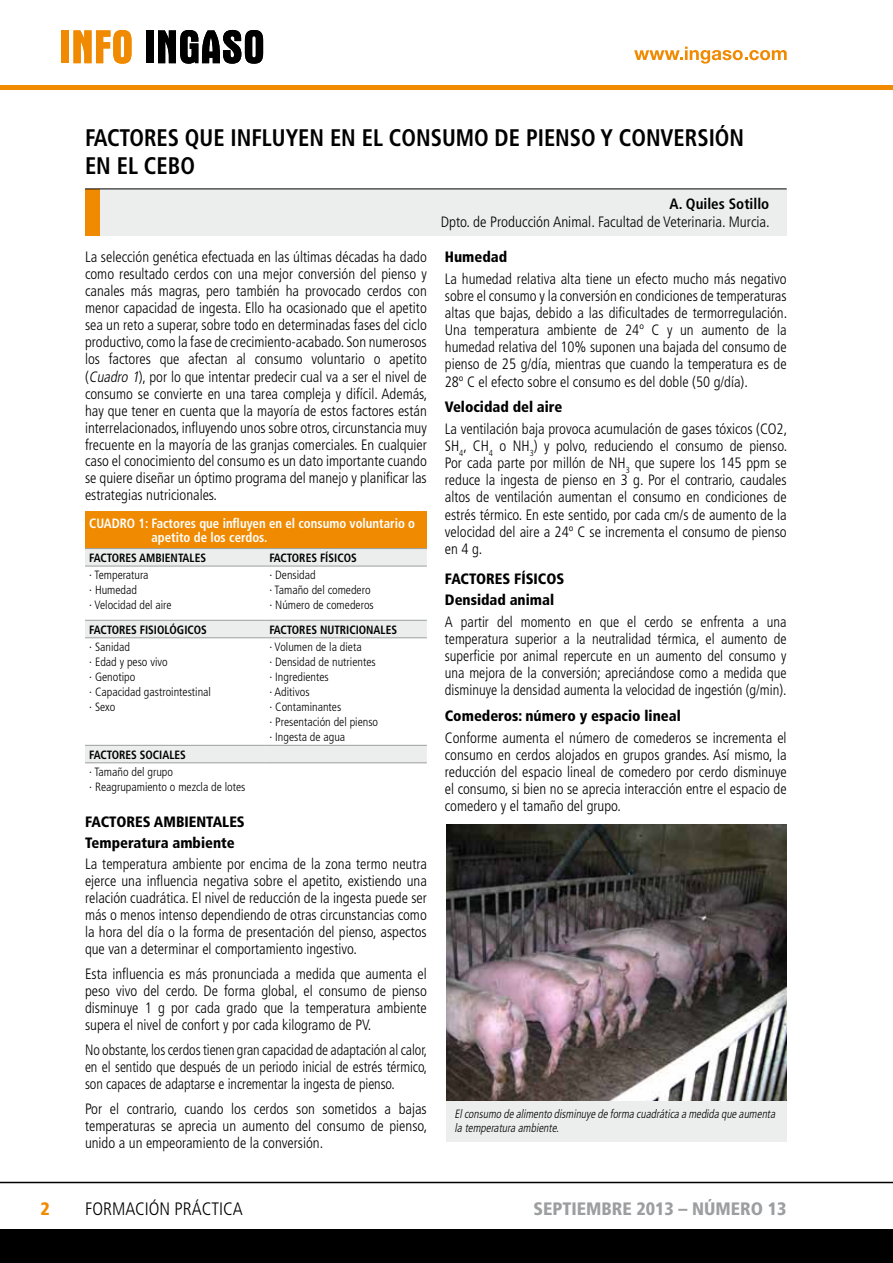
<style>
.page{position:relative;width:893px;height:1263px;background:#fff}
.page>*{position:absolute;margin:0;border:0;box-sizing:border-box;transform-origin:0 0}
.t1{font:700 condensed 24px/28.8px "Frutiger";color:#000;scale:.94 1}
.t2{font:900 condensed 18px "Frutiger";color:#9c9e9f}
.t3{font:300 condensed 18px "Frutiger";color:#000}
.t4{font:900 condensed 18px "Frutiger";color:#f08a00}
.t5{font:300 condensed 15px/17px "Frutiger";color:#000;text-align:justify}
.t6{font:300 condensed 15px/17.1px "Frutiger";color:#000;text-align:justify;scale:.96 1}
.t7{font:300 condensed 15px/17px "Frutiger";color:#000;text-align:justify;scale:.94 1}
.t8{font:900 condensed 15px/21.1px "Frutiger";color:#000}
.t9{font:700 condensed 15px "Frutiger";color:#000}
.t10{font:700 condensed 13.5px/13.5px "Frutiger";color:#fff;scale:.95 1}
.t11{font:300 condensed 12px/15px "Frutiger";color:#000}
.t12{font:700 condensed 12px "Frutiger";color:#000;scale:.95 1}
.t13{font:italic 300 condensed 12px/14.4px "Frutiger";color:#000;scale:.95 1}
.s1{font-style:italic}
</style>
<div class="page">
<div style="left:0;top:1229px;width:893px;height:34px;background:#000"></div>
<hr style="left:0;top:1182px;width:893px;height:1px;background:#000">
<svg style="left:634px;top:47px;width:153px;height:17px"></svg>
<hr style="left:0;top:85px;width:893px;height:4px;background:#f08a00">
<div style="left:62px;top:30px;width:7px;height:33px;background:#f08a00"></div>
<svg style="left:74px;top:30px;width:57px;height:34px"></svg>
<div style="left:146px;top:30px;width:7px;height:33px;background:#000"></div>
<svg style="left:158px;top:30px;width:105px;height:34px"></svg>
<div style="left:85px;top:189px;width:702px;height:47px;background:#eceded"></div>
<div style="left:85px;top:189px;width:15px;height:47px;background:#f08a00"></div>
<hr style="left:85px;top:189px;width:702px;height:1px;background:#000">
<img style="left:446px;top:825px;width:341px;height:277px">
<div style="left:446px;top:1102px;width:341px;height:40px;background:#eceded"></div>
<div style="left:85px;top:511px;width:342px;height:38px;background:#f08a00"></div>
<svg style="left:85px;top:549px;width:342px;height:213px"></svg>
<hr style="left:85px;top:548px;width:180px;height:1px;background:#9c9e9f">
<hr style="left:265px;top:548px;width:162px;height:1px;background:#9c9e9f">
<hr style="left:85px;top:566px;width:180px;height:1px;background:#9c9e9f">
<hr style="left:265px;top:566px;width:162px;height:1px;background:#9c9e9f">
<hr style="left:85px;top:620px;width:180px;height:1px;background:#9c9e9f">
<hr style="left:265px;top:620px;width:162px;height:1px;background:#9c9e9f">
<hr style="left:85px;top:637px;width:180px;height:1px;background:#9c9e9f">
<hr style="left:265px;top:637px;width:162px;height:1px;background:#9c9e9f">
<hr style="left:85px;top:745px;width:180px;height:1px;background:#9c9e9f">
<hr style="left:265px;top:745px;width:162px;height:1px;background:#9c9e9f">
<hr style="left:85px;top:762px;width:180px;height:1px;background:#9c9e9f">
<hr style="left:265px;top:762px;width:162px;height:1px;background:#9c9e9f">
<h1 class="t1" style="left:85px;top:123px;width:703px">FACTORES QUE INFLUYEN EN EL CONSUMO DE PIENSO Y CONVERSIÓN<br>EN EL CEBO</h1>
<p class="t9" style="left:669px;top:195px;width:101px">A. Quiles Sotillo</p>
<p class="t5" style="left:441px;top:213px;width:331px">Dpto. de Producción Animal. Facultad de Veterinaria. Murcia.</p>
<p class="t5" style="left:85px;top:249px;width:343px">La selección genética efectuada en las últimas décadas ha dado como resultado cerdos con una mejor conversión del pienso y canales más magras, pero también ha provocado cerdos con menor capacidad de ingesta. Ello ha ocasionado que el apetito sea un reto a superar, sobre todo en determinadas fases del ciclo productivo, como la fase de crecimiento-acabado. Son numerosos los factores que afectan al consumo voluntario o apetito</p>
<p class="t5" style="left:85px;top:368px;width:344px">(<span class="s1">Cuadro 1</span>), por lo que intentar predecir cual va a ser el nivel de consumo se convierte en una tarea compleja y difícil. Además, hay que tener en cuenta que la mayoría de estos factores están interrelacionados, influyendo unos sobre otros, circunstancia muy frecuente en la mayoría de las granjas comerciales. En cualquier caso el conocimiento del consumo es un dato importante cuando se quiere diseñar un óptimo programa del manejo y planificar las estrategias nutricionales.</p>
<p class="t10" style="left:151px;top:517px;width:279px;text-indent:-62px">CUADRO 1: Factores que influyen en el consumo voluntario o apetito de los cerdos.</p>
<p class="t12" style="left:89px;top:550px;width:124px">FACTORES AMBIENTALES</p>
<p class="t12" style="left:270px;top:550px;width:93px">FACTORES FÍSICOS</p>
<p class="t11" style="left:89px;top:568px;width:84px">· Temperatura<br>· Humedad<br>· Velocidad del aire</p>
<p class="t11" style="left:270px;top:568px;width:106px">· Densidad<br>· Tamaño del comedero · Número de comederos</p>
<p class="t12" style="left:89px;top:622px;width:125px">FACTORES FISIOLÓGICOS</p>
<p class="t12" style="left:270px;top:622px;width:136px">FACTORES NUTRICIONALES</p>
<p class="t11" style="left:89px;top:639px;width:123px">· Sanidad<br>· Edad y peso vivo<br>· Genotipo<br>· Capacidad gastrointestinal · Sexo</p>
<p class="t11" style="left:270px;top:639px;width:110px">· Volumen de la dieta<br>· Densidad de nutrientes · Ingredientes<br>· Aditivos<br>· Contaminantes<br>· Presentación del pienso · Ingesta de agua</p>
<p class="t12" style="left:89px;top:747px;width:103px">FACTORES SOCIALES</p>
<p class="t11" style="left:89px;top:765px;width:158px">· Tamaño del grupo<br>· Reagrupamiento o mezcla de lotes</p>
<p class="t8" style="left:85px;top:811px;width:161px">FACTORES AMBIENTALES<br>Temperatura ambiente</p>
<p class="t5" style="left:85px;top:856px;width:343px">La temperatura ambiente por encima de la zona termo neutra ejerce una influencia negativa sobre el apetito, existiendo una relación cuadrática. El nivel de reducción de la ingesta puede ser más o menos intenso dependiendo de otras circunstancias como la hora del día o la forma de presentación del pienso, aspectos que van a determinar el comportamiento ingestivo.</p>
<p class="t5" style="left:85px;top:965px;width:343px">Esta influencia es más pronunciada a medida que aumenta el peso vivo del cerdo. De forma global, el consumo de pienso disminuye 1 g por cada grado que la temperatura ambiente supera el nivel de confort y por cada kilogramo de PV.</p>
<p class="t7" style="left:85px;top:1042px;width:366px">No obstante, los cerdos tienen gran capacidad de adaptación al calor, en el sentido que después de un periodo inicial de estrés térmico, son capaces de adaptarse e incrementar la ingesta de pienso.</p>
<p class="t5" style="left:85px;top:1101px;width:344px">Por el contrario, cuando los cerdos son sometidos a bajas temperaturas se aprecia un aumento del consumo de pienso, unido a un empeoramiento de la conversión.</p>
<p class="t8" style="left:445px;top:246px;width:64px">Humedad</p>
<p class="t5" style="left:445px;top:270px;width:344px">La humedad relativa alta tiene un efecto mucho más negativo sobre el consumo y la conversión en condiciones de temperaturas altas que bajas, debido a las dificultades de termorregulación.<br>Una temperatura ambiente de 24º C y un aumento de la humedad relativa del 10% suponen una bajada del consumo de pienso de 25 g/día, mientras que cuando la temperatura es de 28º C el efecto sobre el consumo es del doble (50 g/día).</p>
<p class="t8" style="left:445px;top:396px;width:119px">Velocidad del aire</p>
<p class="t5" style="left:445px;top:420px;width:344px">La ventilación baja provoca acumulación de gases tóxicos (CO2, SH<sub>4</sub>, CH<sub>4</sub> o NH<sub>3</sub>) y polvo, reduciendo el consumo de pienso.<br>Por cada parte por millón de NH<sub>3</sub> que supere los 145 ppm se reduce la ingesta de pienso en 3 g. Por el contrario, caudales altos de ventilación aumentan el consumo en condiciones de estrés térmico. En este sentido, por cada cm/s de aumento de la velocidad del aire a 24º C se incrementa el consumo de pienso en 4 g.</p>
<p class="t8" style="left:445px;top:568px;width:121px">FACTORES FÍSICOS<br>Densidad animal</p>
<p class="t6" style="left:445px;top:613px;width:358px">A partir del momento en que el cerdo se enfrenta a una temperatura superior a la neutralidad térmica, el aumento de superficie por animal repercute en un aumento del consumo y una mejora de la conversión; apreciándose como a medida que disminuye la densidad aumenta la velocidad de ingestión (g/min).</p>
<p class="t8" style="left:445px;top:705px;width:237px">Comederos: número y espacio lineal</p>
<p class="t5" style="left:445px;top:729px;width:343px">Conforme aumenta el número de comederos se incrementa el consumo en cerdos alojados en grupos grandes. Así mismo, la reducción del espacio lineal de comedero por cerdo disminuye el consumo, si bien no se aprecia interacción entre el espacio de comedero y el tamaño del grupo.</p>
<p class="t13" style="left:455px;top:1107px;width:342px">Elconsumo de alimento disminuye de forma cuadrática a medida que aumenta la temperatura ambiente.</p>
<p class="t4" style="left:40px;top:1198px;width:11px">2</p>
<p class="t3" style="left:85px;top:1199px;width:159px">FORMACIÓN PRÁCTICA</p>
<p class="t2" style="left:533px;top:1198px;width:255px">SEPTIEMBRE 2013 – NÚMERO 13</p>
</div>
